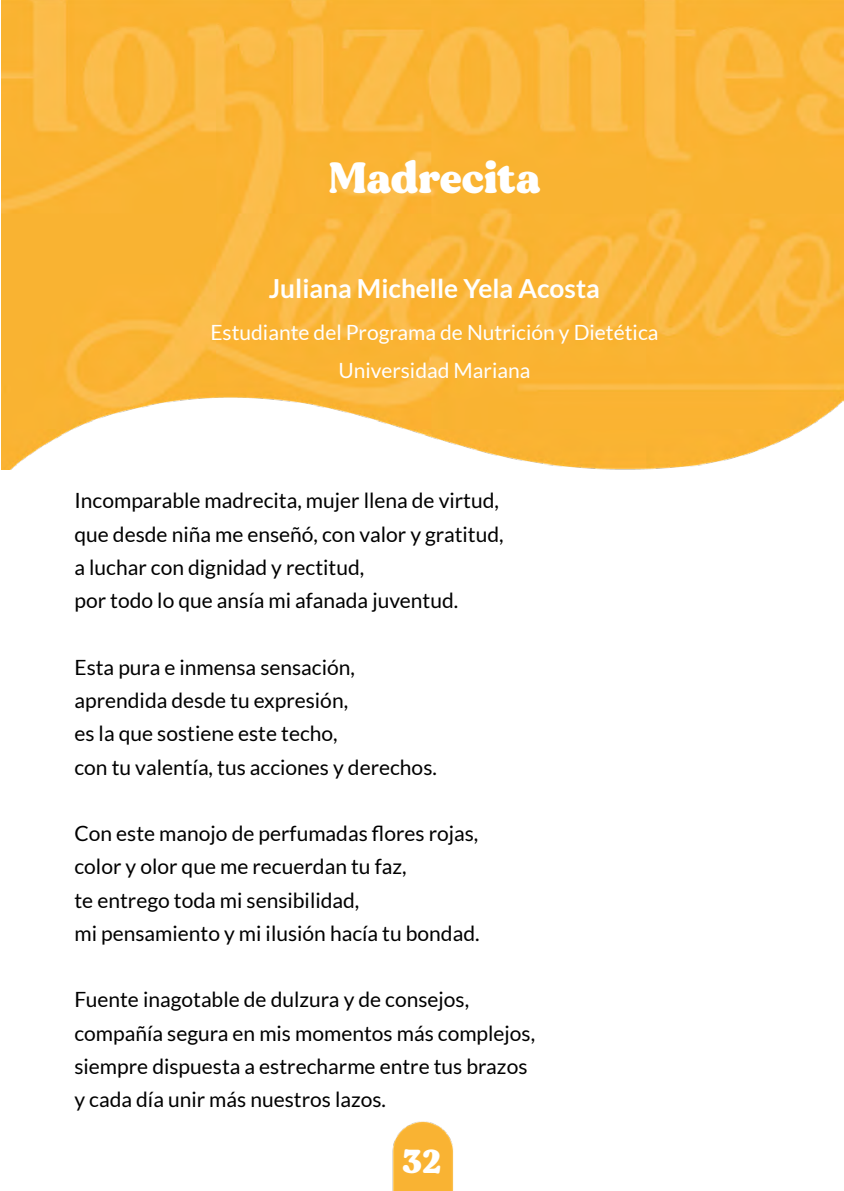
<style>
.page{position:relative;width:844px;height:1191px;background:#fff}
.page>*{position:absolute;margin:0;border:0;box-sizing:border-box;transform-origin:0 0}
.t1{font:43.75px "MADE Gentle";color:#fff}
.t2{font:33.25px "MADE Gentle";color:#fff}
.t3{font:700 26.25px "Lato";color:#fff}
.t4{font:21px/33.2px "Lato";color:#000}
.t5{font:21px/38.1px "Lato";color:#fff;text-align:center}
</style>
<div class="page">
<img style="left:2px;top:0;width:841px;height:469px">
<img style="left:392px;top:1121px;width:62px;height:70px">
<h1 class="t1" style="left:328px;top:148px;width:214px">Madrecita</h1>
<p class="t3" style="left:269px;top:273px;width:332px">Juliana Michelle Yela Acosta</p>
<p class="t5" style="left:210px;top:313px;width:449px">Estudiante del Programa de Nutrición y Dietética<br>Universidad Mariana</p>
<p class="t4" style="left:74px;top:484px;width:430px">Incomparable madrecita, mujer llena de virtud, que desde niña me enseñó, con valor y gratitud, a luchar con dignidad y rectitud,<br>por todo lo que ansía mi afanada juventud.</p>
<p class="t4" style="left:74px;top:650px;width:364px">Esta pura e inmensa sensación, aprendida desde tu expresión,<br>es la que sostiene este techo,<br>con tu valentía, tus acciones y derechos.</p>
<p class="t4" style="left:74px;top:816px;width:406px">Con este manojo de perfumadas flores rojas, color y olor que me recuerdan tu faz,<br>te entrego toda mi sensibilidad,<br>mi pensamiento y mi ilusión hacía tu bondad.</p>
<p class="t4" style="left:74px;top:983px;width:462px">Fuente inagotable de dulzura y de consejos, compañía segura en mis momentos más complejos, siempre dispuesta a estrecharme entre tus brazos y cada día unir más nuestros lazos.</p>
<h2 class="t2" style="left:402px;top:1139px;width:42px">32</h2>
</div>
